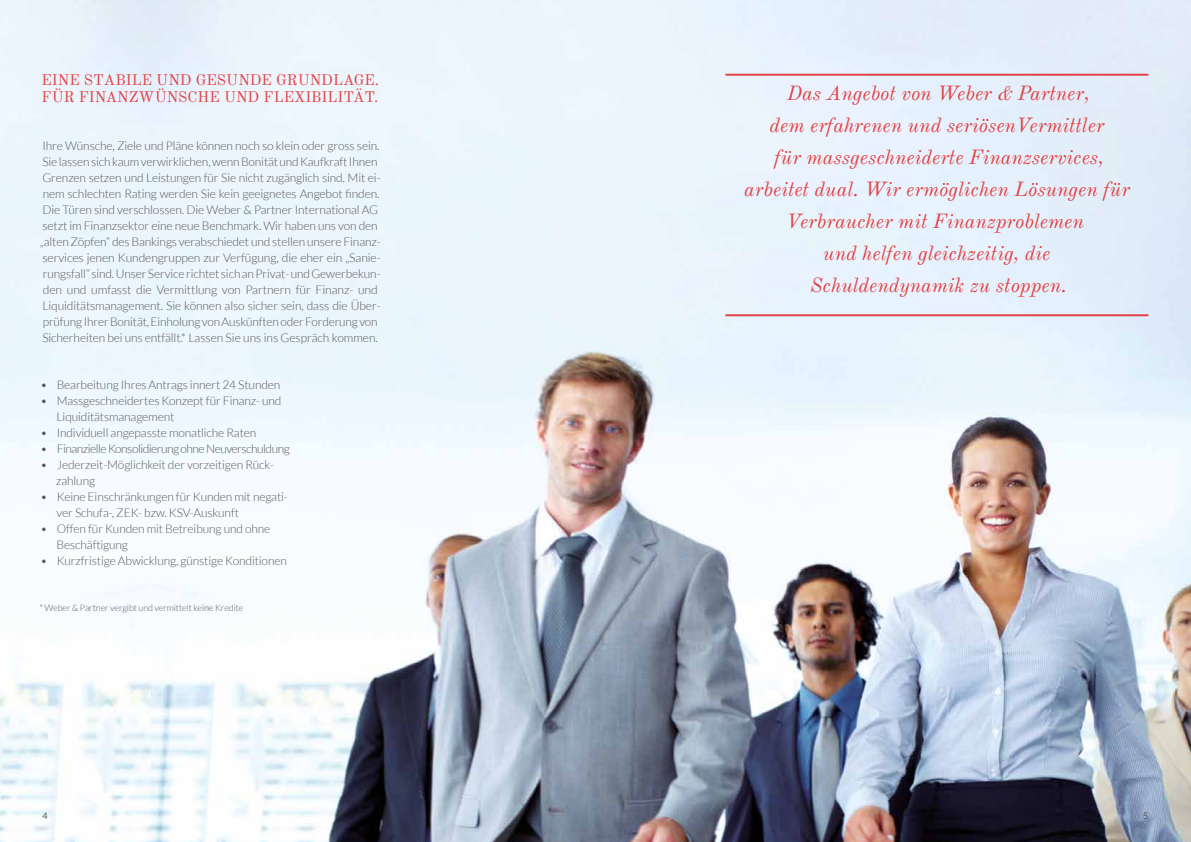
<style>
.page{position:relative;width:1191px;height:842px;background:#fff}
.page>*{position:absolute;margin:0;border:0;box-sizing:border-box;transform-origin:0 0}
.t1{font:italic 20px/32px "Old Standard TT";color:#e14243;text-align:center}
.t2{font:15px/17px "Old Standard TT";color:#e14243}
.t3{font:300 12px/16px "Lato";letter-spacing:-.01em;color:#575756}
.t4{font:300 12px "Lato";letter-spacing:-.04em;color:#575756}
.t5{font:300 9px "Lato";letter-spacing:-.01em;color:#575756}
.t6{font:9px "Lato";color:#575756}
</style>
<div class="page">
<img style="left:0;top:0;width:1191px;height:842px">
<hr style="left:725px;top:74px;width:423px;height:2px;background:#e14243">
<hr style="left:725px;top:314px;width:423px;height:2px;background:#e14243">
<p class="t2" style="left:42px;top:72px;width:339px">EINE STABILE UND GESUNDE GRUNDLAGE.<br>FÜR FINANZWÜNSCHE UND FLEXIBILITÄT.</p>
<p class="t1" style="left:744px;top:77px;width:387px">Das Angebot von Weber &amp; Partner,<br>dem erfahrenen und seriösenVermittler<br>für massgeschneiderte Finanzservices, arbeitet dual. Wir ermöglichen Lösungen für Verbraucher mit Finanzproblemen<br>und helfen gleichzeitig, die Schuldendynamik zu stoppen.</p>
<p class="t3" style="left:40px;top:137px;width:342px">Ihre Wünsche, Ziele und Pläne können noch so klein oder gross sein.<br>Sie lassen sich kaum verwirklichen, wenn Bonität und Kaufkraft Ihnen Grenzen setzen und Leistungen für Sie nicht zugänglich sind. Mit ei&shy;nem schlechten Rating werden Sie kein geeignetes Angebot finden.<br>Die Türen sind verschlossen. Die Weber &amp; Partner International AG setzt im Finanzsektor eine neue Benchmark. Wir haben uns von den „alten Zöpfen“ des Bankings verabschiedet und stellen unsere Finanz&shy;services jenen Kundengruppen zur Verfügung, die eher ein „Sanie&shy;rungsfall“ sind. Unser Service richtet sich an Privat- und Gewerbekun&shy;den und umfasst die Vermittlung von Partnern für Finanz- und Liquiditätsmanagement. Sie können also sicher sein, dass die Über&shy;prüfung Ihrer Bonität, Einholung von Auskünften oder Forderung von Sicherheiten bei uns entfällt.* Lassen Sie uns ins Gespräch kommen.</p>
<p class="t3" style="left:40px;top:377px;width:241px">• Bearbeitung Ihres Antrags innert 24 Stunden</p>
<p class="t3" style="left:57px;top:393px;width:226px;text-indent:-16px">• Massgeschneidertes Konzept für Finanz- und<br>Liquiditätsmanagement</p>
<p class="t3" style="left:40px;top:425px;width:217px">• Individuell angepasste monatliche Raten</p>
<p class="t4" style="left:40px;top:442px;width:251px">• Finanzielle Konsolidierung ohne Neuverschuldung</p>
<p class="t3" style="left:56px;top:457px;width:220px;text-indent:-16px">• Jederzeit-Möglichkeit der vorzeitigen Rück&shy;zahlung</p>
<p class="t3" style="left:57px;top:489px;width:233px;text-indent:-16px">• Keine Einschränkungen für Kunden mit negati&shy;ver Schufa-, ZEK- bzw. KSV-Auskunft</p>
<p class="t3" style="left:57px;top:521px;width:215px;text-indent:-16px">• Offen für Kunden mit Betreibung und ohne<br>Beschäftigung</p>
<p class="t3" style="left:40px;top:553px;width:248px">• Kurzfristige Abwicklung, günstige Konditionen</p>
<p class="t5" style="left:39px;top:603px;width:206px">* Weber &amp; Partner vergibt und vermittelt keine Kredite</p>
<p class="t6" style="left:43px;top:811px;width:7px">4</p>
<p class="t6" style="left:1143px;top:811px;width:7px">5</p>
</div>
